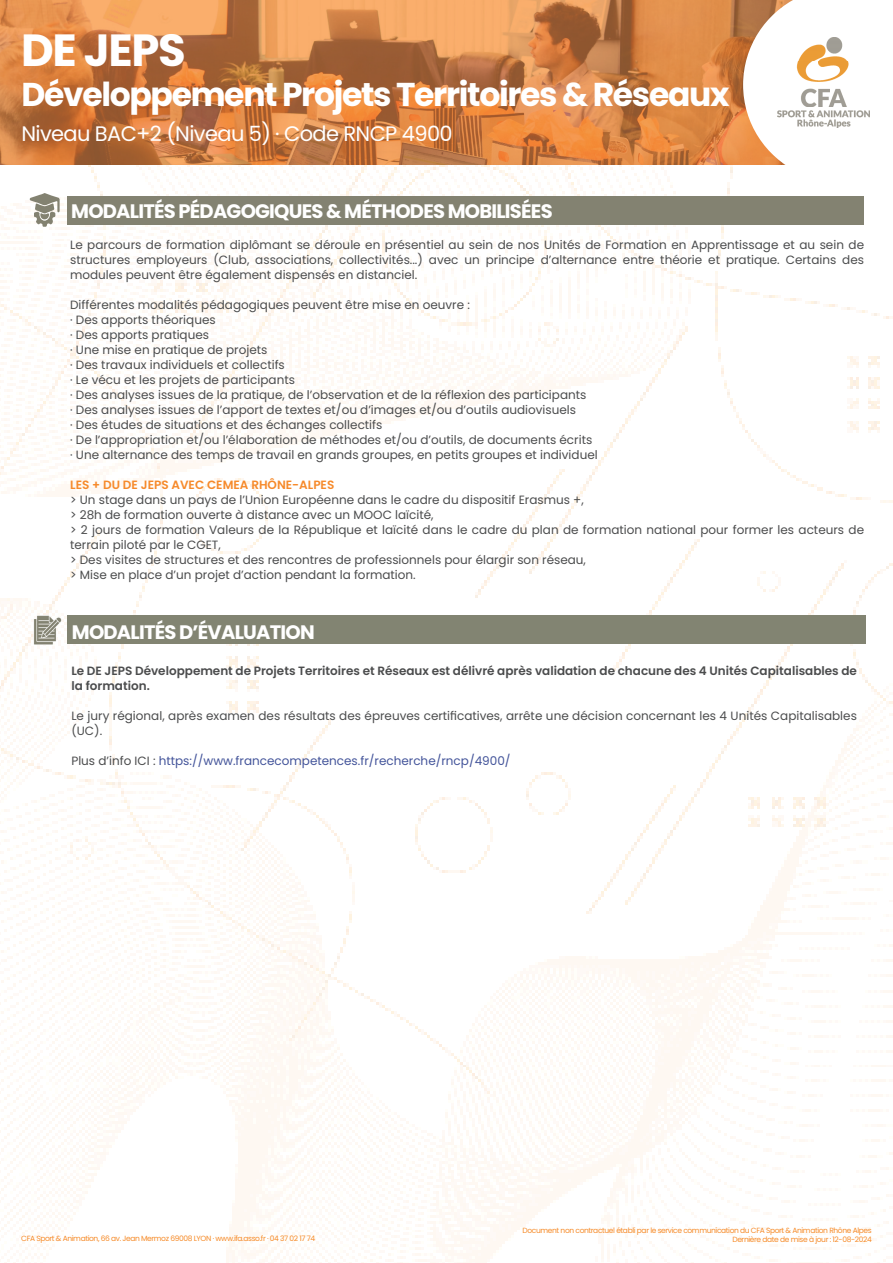
<style>
.page{position:relative;width:893px;height:1263px;background:#fff}
.page>*{position:absolute;margin:0;border:0;box-sizing:border-box;transform-origin:0 0}
.t1{font:700 45px "Poppins";letter-spacing:-.03em;color:#fff}
.t2{font:700 33px "Poppins";letter-spacing:-.04em;color:#fff}
.t3{font:21px "Poppins";letter-spacing:-.03em;color:#fff}
.t4{font:700 19.5px "Poppins";letter-spacing:-.04em;color:#fff}
.t5{font:12px/15px "Poppins";color:#4b4c4d}
.t6{font:600 12px/15px "Poppins";color:#4b4c4d}
.t7{font:12px "Poppins";color:#43549a}
.t8{font:600 12px "Poppins";color:#f68a2b}
.t9{font:7.5px "Poppins";letter-spacing:-.05em;color:#f68b29}
.s1{color:#4b4c4d}
</style>
<div class="page">
<img style="left:0;top:165px;width:893px;height:1098px">
<img style="left:0;top:0;width:743px;height:165px">
<svg style="left:743px;top:0;width:150px;height:182px"></svg>
<img style="left:778px;top:38px;width:92px;height:90px">
<div style="left:67px;top:615px;width:798px;height:29px;background:#828472"></div>
<img style="left:34px;top:615px;width:27px;height:30px">
<div style="left:68px;top:196px;width:796px;height:29px;background:#838271"></div>
<svg style="left:30px;top:193px;width:30px;height:34px"></svg>
<h1 class="t1" style="left:21px;top:24px;width:166px">DE JEPS</h1>
<h2 class="t2" style="left:21px;top:75px;width:710px">Développement Projets Territoires &amp; Réseaux</h2>
<h3 class="t3" style="left:21px;top:122px;width:433px">Niveau BAC+2 (Niveau 5) · Code RNCP 4900</h3>
<h3 class="t4" style="left:71px;top:200px;width:483px">MODALITÉS PÉDAGOGIQUES &amp; MÉTHODES MOBILISÉES</h3>
<p class="t5" style="left:70px;top:237px;width:795px;text-align:justify">Le parcours de formation diplômant se déroule en présentiel au sein de nos Unités de Formation en Apprentissage et au sein de structures employeurs (Club, associations, collectivités...) avec un principe d’alternance entre théorie et pratique. Certains des modules peuvent être également dispensés en distanciel.</p>
<p class="t5" style="left:70px;top:297px;width:529px">Différentes modalités pédagogiques peuvent être mise en oeuvre :<br>· Des apports théoriques<br>· Des apports pratiques<br>· Une mise en pratique de projets<br>· Des travaux individuels et collectifs<br>· Le vécu et les projets de participants<br>· Des analyses issues de la pratique, de l’observation et de la réflexion des participants<br>· Des analyses issues de l’apport de textes et/ou d’images et/ou d’outils audiovisuels<br>· Des études de situations et des échanges collectifs<br>· De l’appropriation et/ou l’élaboration de méthodes et/ou d’outils, de documents écrits · Une alternance des temps de travail en grands groupes, en petits groupes et individuel</p>
<p class="t8" style="left:70px;top:478px;width:266px">LES + DU DE JEPS AVEC CEMEA RHÔNE-ALPES</p>
<p class="t5" style="left:70px;top:492px;width:795px">&gt; Un stage dans un pays de l’Union Européenne dans le cadre du dispositif Erasmus +,<br>&gt; 28h de formation ouverte à distance avec un MOOC laïcité,<br>&gt; 2 jours de formation Valeurs de la République et laïcité dans le cadre du plan de formation national pour former les acteurs de terrain piloté par le CGET,<br>&gt; Des visites de structures et des rencontres de professionnels pour élargir son réseau,<br>&gt; Mise en place d’un projet d’action pendant la formation.</p>
<h3 class="t4" style="left:72px;top:621px;width:244px">MODALITÉS D’ÉVALUATION</h3>
<p class="t6" style="left:71px;top:664px;width:787px">Le DE JEPS Développement de Projets Territoires et Réseaux est délivré après validation de chacune des 4 Unités Capitalisables de la formation.</p>
<p class="t5" style="left:71px;top:709px;width:787px">Le jury régional, après examen des résultats des épreuves certificatives, arrête une décision concernant les 4 Unités Capitalisables (UC).</p>
<p class="t7" style="left:71px;top:754px;width:441px"><span class="s1">Plus d’info ICI :</span> https://www.francecompetences.fr/recherche/rncp/4900/</p>
<p class="t9" style="left:523px;top:1225px;width:351px">Document non contractuel établi par le service communication du CFA Sport &amp; Animation Rhône Alpes</p>
<p class="t9" style="left:21px;top:1234px;width:296px">CFA Sport &amp; Animation, 66 av. Jean Mermoz 69008 LYON · www.ifa.asso.fr · 04 37 02 17 74</p>
<p class="t9" style="left:732px;top:1234px;width:141px">Dernière date de mise à jour : 12-08-2024</p>
</div>
